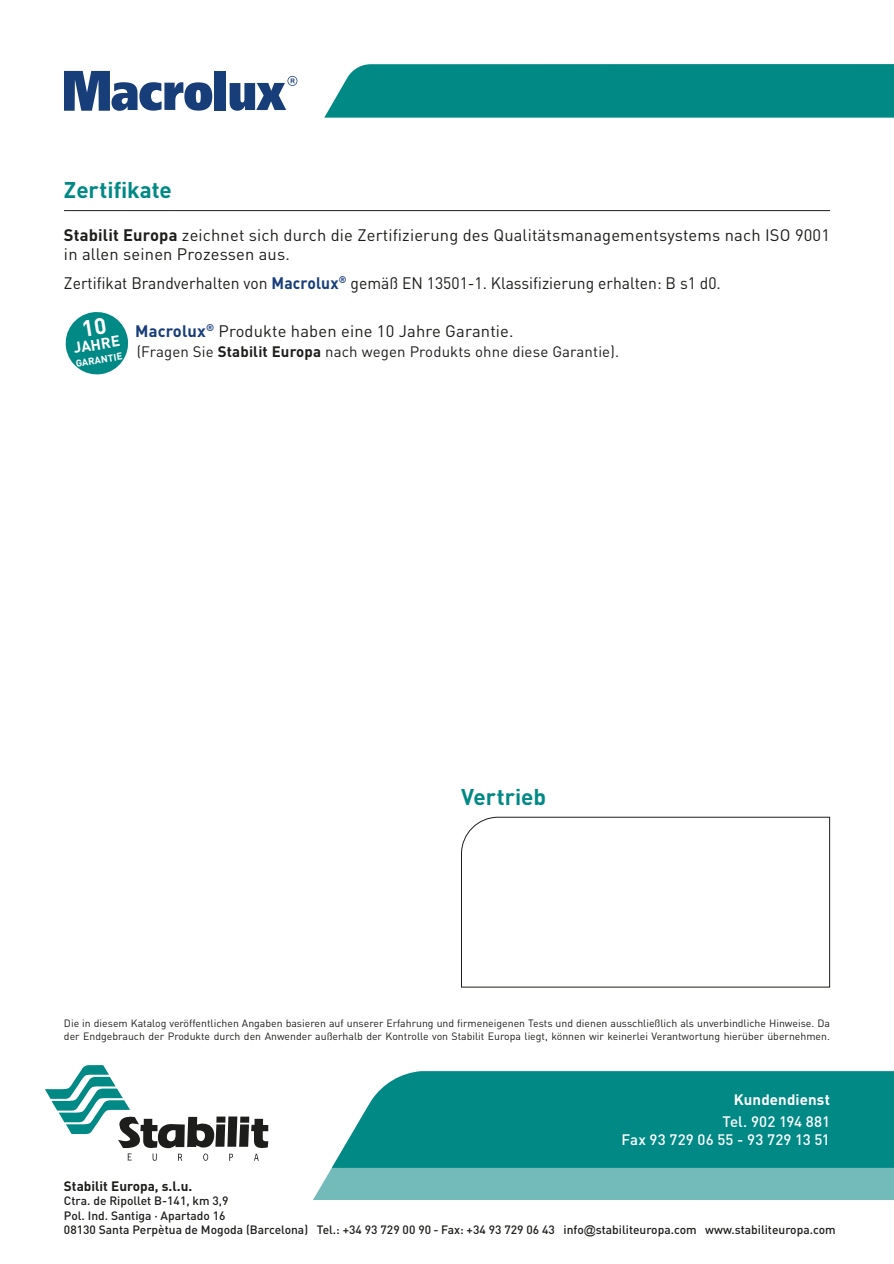
<style>
.page{position:relative;width:894px;height:1264px;background:#fff}
.page>*{position:absolute;margin:0;border:0;box-sizing:border-box;transform-origin:0 0}
.t1{font:700 22.5px "DIN Pro";color:#008985}
.t2{font:16.5px/19.8px "DIN Pro";letter-spacing:.01em;color:#1d1d1b}
.t3{font:16.5px "DIN Pro";letter-spacing:.01em;color:#1d1d1b;scale:.95 1}
.t4{font:15px "DIN Pro";letter-spacing:.01em;color:#1d1d1b}
.t5{font:500 15px/18px "DIN Pro";letter-spacing:.01em;color:#fff;text-align:right}
.t6{font:700 15px "DIN Pro";letter-spacing:.005em;color:#fff}
.t7{font:700 13.5px "DIN Pro";color:#1d1d1b}
.t8{font:500 12px/14.4px "DIN Pro";color:#1d1d1b}
.t9{font:10.5px/12.6px "DIN Pro";color:#1d1d1b}
.t10{font:700 9.75px "DIN Pro";color:#fff}
.s1{font-weight:700}
.s2{font-weight:700;color:#183e7a}
.s3{font-family:"Arial";font-weight:400}
</style>
<div class="page">
<div style="left:313px;top:1167px;width:580px;height:32px;background:#73bbba"></div>
<div style="left:332px;top:1071px;width:561px;height:96px;background:#008985"></div>
<svg style="left:45px;top:1065px;width:223px;height:95px"></svg>
<hr style="left:64px;top:210px;width:765px;height:1px;background:#1d1d1b">
<svg style="left:461px;top:816px;width:369px;height:171px"></svg>
<div style="left:324px;top:64px;width:569px;height:54px;background:#008985"></div>
<svg style="left:64px;top:71px;width:148px;height:40px"></svg>
<div style="left:215px;top:71px;width:11px;height:39px;background:#183e7a"></div>
<svg style="left:229px;top:76px;width:68px;height:35px"></svg>
<svg style="left:65px;top:312px;width:64px;height:63px"></svg>
<h1 class="t1" style="left:64px;top:175px;width:109px">Zertifikate</h1>
<h2 class="t2" style="left:64px;top:224px;width:767px"><span class="s1">Stabilit Europa</span> zeichnet sich durch die Zertifizierung des Qualitätsmanagementsystems nach ISO 9001 in allen seinen Prozessen aus.</h2>
<h2 class="t3" style="left:64px;top:271px;width:692px">Zertifikat Brandverhalten von <span class="s2">Macrolux</span><sup>®</sup> gemäß EN 13501-1. Klassifizierung erhalten: B s1 d0.</h2>
<h2 class="t2" style="left:135px;top:320px;width:380px"><span class="s2">Macrolux</span><sup>®</sup> Produkte haben eine 10 Jahre Garantie.</h2>
<h3 class="t4" style="left:137px;top:341px;width:483px">(Fragen Sie <span class="s1">Stabilit Europa</span> nach wegen Produkts ohne diese Garantie).</h3>
<h3 class="t6" style="left:72px;top:338px;width:48px;rotate:-9deg">JAHRE</h3>
<p class="t10" style="left:75px;top:356px;width:48px;rotate:-9deg">GARANTIE</p>
<h1 class="t1" style="left:461px;top:781px;width:87px">Vertrieb</h1>
<p class="t9" style="left:64px;top:1016px;width:767px">Die in diesem Katalog veröffentlichen Angaben basieren auf unserer Erfahrung und firmeneigenen Tests und dienen ausschließlich als unverbindliche Hinweise. Da der Endgebrauch der Produkte durch den Anwender außerhalb der Kontrolle von Stabilit Europa liegt, können wir keinerlei Verantwortung hierüber übernehmen.</p>
<h3 class="t6" style="left:733px;top:1089px;width:97px">Kundendienst</h3>
<h3 class="t5" style="left:621px;top:1112px;width:210px">Tel. 902 194 881<br>Fax 93 729 06 55 - 93 729 13 51</h3>
<p class="t7" style="left:64px;top:1176px;width:130px">Stabilit Europa, s.l.u.</p>
<p class="t8" style="left:64px;top:1193px;width:772px">Ctra. de Ripollet B-141, km 3,9<br>Pol. Ind. Santiga · Apartado 16<br>08130 Santa Perpètua de Mogoda (Barcelona) Tel.: +34 93 729 00 90 - Fax: +34 93 729 06 43 info<span class="s3">@</span>stabiliteuropa.com www.stabiliteuropa.com</p>
</div>
